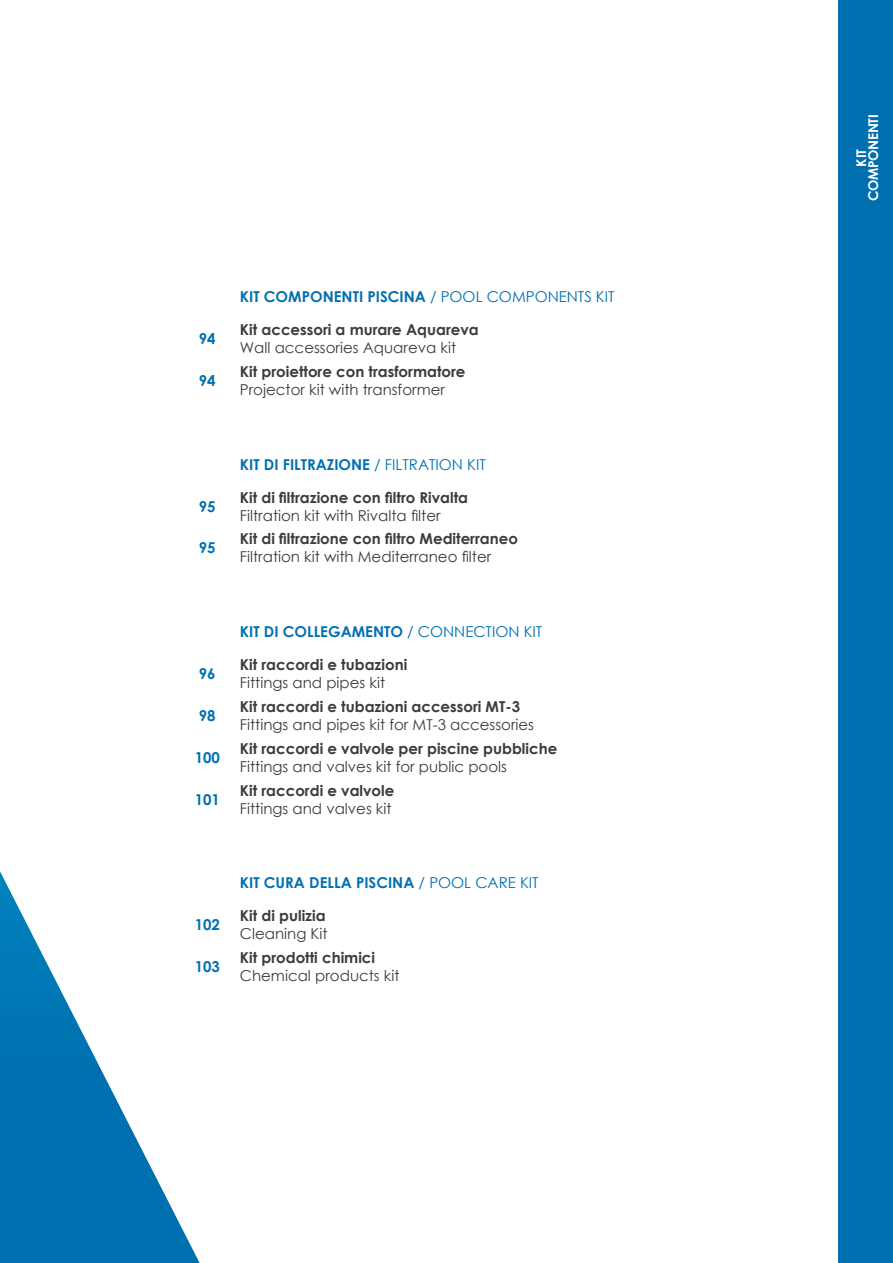
<style>
.page{position:relative;width:893px;height:1263px;background:#fff}
.page>*{position:absolute;margin:0;border:0;box-sizing:border-box;transform-origin:0 0}
.t1{font:700 15px "Century Gothic";color:#3c3c3b}
.t2{font:15px "Century Gothic";color:#3c3c3b}
.t3{font:700 15px "Century Gothic";color:#0070b2}
.t4{font:700 15px "Century Gothic";color:#006fb0}
.t5{font:700 13.5px/12px "Century Gothic";letter-spacing:-.02em;color:#fff;text-align:center}
.s1{font-weight:400}
</style>
<div class="page">
<svg style="left:0;top:871px;width:200px;height:392px"></svg>
<div style="left:839px;top:0;width:54px;height:1263px;background:#006fb0"></div>
<p class="t4" style="left:199px;top:327px;width:18px">94</p>
<p class="t4" style="left:199px;top:369px;width:18px">94</p>
<p class="t4" style="left:199px;top:495px;width:18px">95</p>
<p class="t4" style="left:199px;top:537px;width:18px">95</p>
<p class="t3" style="left:240px;top:285px;width:376px">KIT COMPONENTI PISCINA <span class="s1">/ POOL COMPONENTS KIT</span></p>
<p class="t1" style="left:240px;top:318px;width:240px">Kit accessori a murare Aquareva</p>
<p class="t2" style="left:240px;top:337px;width:218px">Wall accessories Aquareva kit</p>
<p class="t1" style="left:240px;top:360px;width:227px">Kit proiettore con trasformatore</p>
<p class="t2" style="left:240px;top:379px;width:207px">Projector kit with transformer</p>
<p class="t3" style="left:240px;top:453px;width:247px">KIT DI FILTRAZIONE <span class="s1">/ FILTRATION KIT</span></p>
<p class="t1" style="left:240px;top:486px;width:230px">Kit di filtrazione con filtro Rivalta</p>
<p class="t2" style="left:240px;top:505px;width:202px">Filtration kit with Rivalta filter</p>
<p class="t1" style="left:240px;top:528px;width:280px">Kit di filtrazione con filtro Mediterraneo</p>
<p class="t2" style="left:240px;top:546px;width:253px">Filtration kit with Mediterraneo filter</p>
<p class="t4" style="left:199px;top:662px;width:18px">96</p>
<p class="t4" style="left:199px;top:704px;width:18px">98</p>
<p class="t4" style="left:195px;top:746px;width:27px">100</p>
<p class="t4" style="left:195px;top:788px;width:27px">101</p>
<p class="t3" style="left:240px;top:620px;width:304px">KIT DI COLLEGAMENTO <span class="s1">/ CONNECTION KIT</span></p>
<p class="t1" style="left:240px;top:653px;width:169px">Kit raccordi e tubazioni</p>
<p class="t2" style="left:240px;top:672px;width:147px">Fittings and pipes kit</p>
<p class="t1" style="left:240px;top:695px;width:282px">Kit raccordi e tubazioni accessori MT-3</p>
<p class="t2" style="left:240px;top:714px;width:296px">Fittings and pipes kit for MT-3 accessories</p>
<p class="t1" style="left:240px;top:737px;width:319px">Kit raccordi e valvole per piscine pubbliche</p>
<p class="t2" style="left:240px;top:756px;width:269px">Fittings and valves kit for public pools</p>
<p class="t1" style="left:240px;top:779px;width:156px">Kit raccordi e valvole</p>
<p class="t2" style="left:240px;top:798px;width:153px">Fittings and valves kit</p>
<p class="t4" style="left:195px;top:913px;width:27px">102</p>
<p class="t4" style="left:195px;top:955px;width:27px">103</p>
<p class="t3" style="left:240px;top:871px;width:300px">KIT CURA DELLA PISCINA <span class="s1">/ POOL CARE KIT</span></p>
<p class="t1" style="left:240px;top:904px;width:87px">Kit di pulizia</p>
<p class="t2" style="left:240px;top:923px;width:89px">Cleaning Kit</p>
<p class="t1" style="left:240px;top:946px;width:137px">Kit prodotti chimici</p>
<p class="t2" style="left:240px;top:965px;width:161px">Chemical products kit</p>
<p class="t5" style="left:855px;top:201px;width:88px;rotate:-90deg">KIT<br>COMPONENTI</p>
</div>
